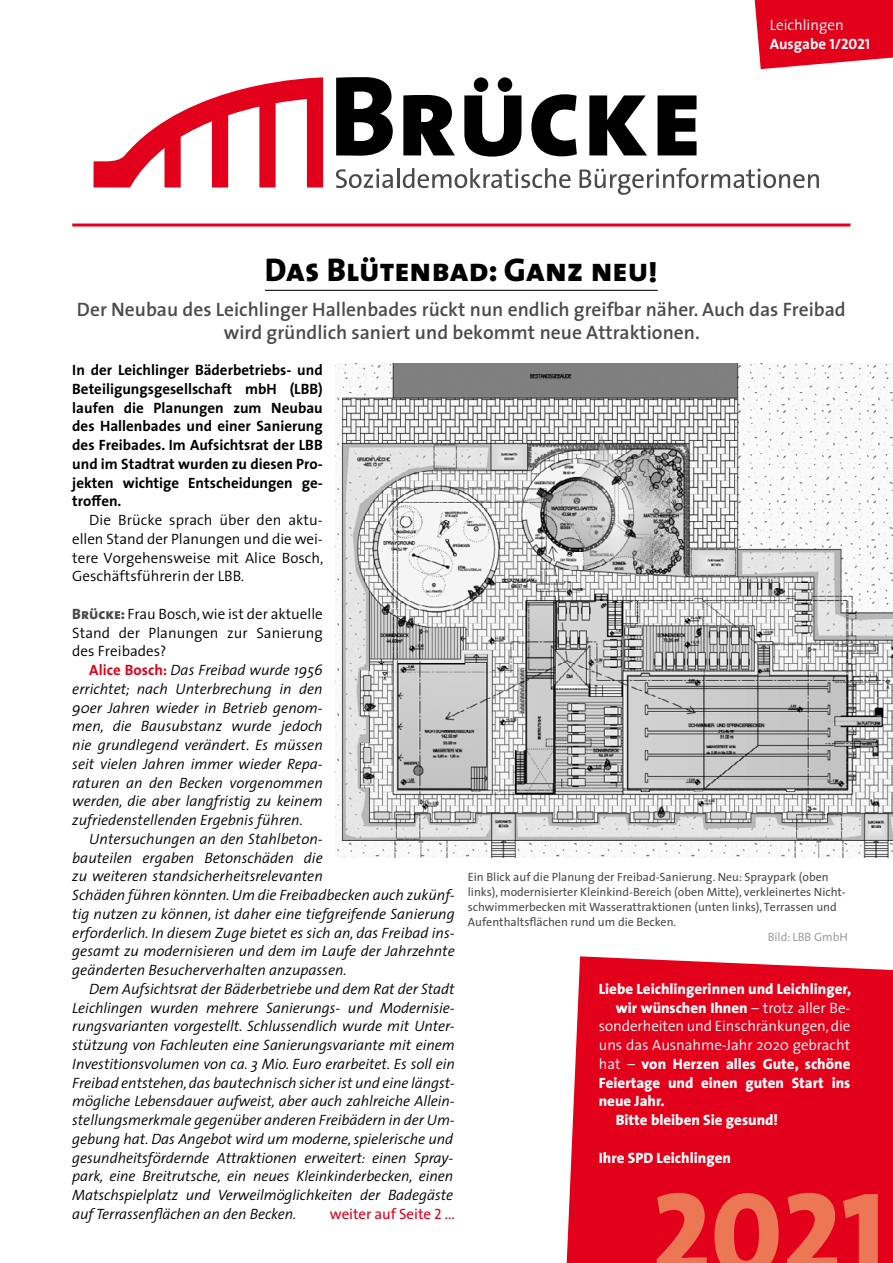
<style>
.page{position:relative;width:893px;height:1263px;background:#fff}
.page>*{position:absolute;margin:0;border:0;box-sizing:border-box;transform-origin:0 0}
.t1{font:120px "The Sans Extra Bold Caps";color:#ec7754}
.t2{font:33px "The Sans Extra Bold Caps";color:#000}
.t3{font:600 19.5px/22.5px "The Sans";color:#4b4b4d;text-align:center}
.t4{font:italic 300 15px/18.8px "The Sans";color:#000;text-align:justify}
.t5{font:700 15px/18.8px "The Sans";color:#000;text-align:justify}
.t6{font:300 15px/18.8px "The Sans";color:#000;text-align:justify}
.t7{font:800 15px "The Sans";color:#fff}
.t8{font:300 15px/18.8px "The Sans";letter-spacing:-.005em;color:#fff}
.t9{font:15px "The Sans";letter-spacing:-.005em;color:#e2001a}
.t10{font:12px/15px "The Sans";color:#4b4b4d}
.t11{font:12px "The Sans";color:#9c9e9f}
.s1{font-weight:700}
.s2{font-family:"The Sans Bold Caps";font-weight:400}
.s3{font-family:"The Sans Extra Bold Caps";font-weight:400;color:#4b4b4d}
.s4{font-weight:700;font-style:normal;color:#e2001a}
.s5{font-family:"The Sans Regular Caps"}
.s6{font-weight:300}
</style>
<div class="page">
<svg style="left:336px;top:77px;width:57px;height:79px"></svg>
<svg style="left:403px;top:95px;width:52px;height:60px"></svg>
<svg style="left:464px;top:77px;width:57px;height:80px"></svg>
<svg style="left:531px;top:94px;width:46px;height:62px"></svg>
<svg style="left:589px;top:95px;width:58px;height:60px"></svg>
<svg style="left:658px;top:95px;width:38px;height:60px;background:#2d2d2d"></svg>
<svg style="left:94px;top:77px;width:229px;height:111px"></svg>
<svg style="left:336px;top:169px;width:57px;height:19px"></svg>
<hr style="left:397px;top:168px;width:3px;height:20px;background:#4b4b4d">
<svg style="left:403px;top:168px;width:168px;height:20px"></svg>
<svg style="left:579px;top:168px;width:240px;height:27px"></svg>
<hr style="left:72px;top:224px;width:778px;height:3px;background:#e2001a">
<svg style="left:755px;top:0;width:138px;height:69px;background:#e41931"></svg>
<hr style="left:265px;top:290px;width:393px;height:1px;background:#000">
<img style="left:336px;top:363px;width:557px;height:494px">
<div style="left:567px;top:956px;width:326px;height:307px;background:#e2001a"></div>
<p class="t8" style="left:770px;top:15px;width:102px">Leichlingen<br><span class="s1">Ausgabe</span> <span class="s2">1/2021</span></p>
<h2 class="t2" style="left:265px;top:242px;width:394px">Das Blütenbad: Ganz neu!</h2>
<h3 class="t3" style="left:77px;top:298px;width:770px">Der Neubau des Leichlinger Hallenbades rückt nun endlich greifbar näher. Auch das Freibad wird gründlich saniert und bekommt neue Attraktionen.</h3>
<p class="t5" style="left:72px;top:360px;width:252px">In der Leichlinger Bäderbetriebs- und Beteiligungsgesellschaft mbH (LBB) laufen die Planungen zum Neubau des Hallenbades und einer Sanierung des Freibades. Im Aufsichtsrat der LBB und im Stadtrat wurden zu diesen Pro&shy;jekten wichtige Entscheidungen ge&shy;troffen.</p>
<p class="t6" style="left:72px;top:510px;width:253px;text-indent:17px">Die Brücke sprach über den aktu&shy;ellen Stand der Planungen und die wei&shy;tere Vorgehensweise mit Alice Bosch, Geschäftsführerin der LBB.</p>
<p class="t6" style="left:72px;top:604px;width:252px"><span class="s3">Brücke:</span> Frau Bosch, wie ist der aktuelle Stand der Planungen zur Sanierung des Freibades?</p>
<p class="t4" style="left:72px;top:660px;width:252px;text-indent:17px"><span class="s4">Alice Bosch:</span> Das Freibad wurde 1956 errichtet; nach Unterbrechung in den 90er Jahren wieder in Betrieb genom&shy;men, die Bausubstanz wurde jedoch nie grundlegend verändert. Es müssen seit vielen Jahren immer wieder Repa&shy;raturen an den Becken vorgenommen werden, die aber langfristig zu keinem zufriedenstellenden Ergebnis führen.</p>
<p class="t4" style="left:72px;top:829px;width:384px;text-align:left;text-indent:17px">Untersuchungen an den Stahlbeton-<br>bauteilen ergaben Betonschäden die<br>zu weiteren standsicherheitsrelevanten<br>Schäden führen könnten. Um die Freibadbecken auch zukünf&shy;tig nutzen zu können, ist daher eine tiefgreifende Sanierung erforderlich. In diesem Zuge bietet es sich an, das Freibad ins&shy;gesamt zu modernisieren und dem im Laufe der Jahrzehnte geänderten Besucherverhalten anzupassen.</p>
<p class="t4" style="left:72px;top:979px;width:384px;text-indent:17px">Dem Aufsichtsrat der Bäderbetriebe und dem Rat der Stadt Leichlingen wurden mehrere Sanierungs- und Modernisie&shy;rungsvarianten vorgestellt. Schlussendlich wurde mit Unter&shy;stützung von Fachleuten eine Sanierungsvariante mit einem Investitionsvolumen von ca. 3 Mio. Euro erarbeitet. Es soll ein Freibad entstehen, das bautechnisch sicher ist und eine längst&shy;mögliche Lebensdauer aufweist, aber auch zahlreiche Allein&shy;stellungsmerkmale gegenüber anderen Freibädern in der Um&shy;gebung hat. Das Angebot wird um moderne, spielerische und gesundheitsfördernde Attraktionen erweitert: einen Spray&shy;park, eine Breitrutsche, ein neues Kleinkinderbecken, einen Matschspielplatz und Verweilmöglichkeiten der Badegäste auf Terrassenflächen an den Becken.</p>
<p class="t9" style="left:330px;top:1201px;width:127px">weiter auf Seite <span class="s5">2</span> ...</p>
<p class="t10" style="left:468px;top:869px;width:380px">Ein Blick auf die Planung der Freibad-Sanierung. Neu: Spraypark (oben links), modernisierter Kleinkind-Bereich (oben Mitte), verkleinertes Nicht&shy;schwimmerbecken mit Wasserattraktionen (unten links), Terrassen und Aufenthaltsflächen rund um die Becken.</p>
<p class="t11" style="left:768px;top:927px;width:82px">Bild: LBB GmbH</p>
<p class="t7" style="left:599px;top:976px;width:254px">Liebe Leichlingerinnen und Leichlinger,</p>
<p class="t7" style="left:616px;top:995px;width:236px">wir wünschen Ihnen <span class="s6">– trotz aller Be-</span></p>
<p class="t8" style="left:599px;top:1016px;width:253px">sonderheiten und Einschränkungen, die</p>
<p class="t8" style="left:599px;top:1035px;width:253px">uns das Ausnahme-Jahr 2020 gebracht</p>
<p class="t7" style="left:599px;top:1051px;width:253px"><span class="s6">hat –</span> von Herzen alles Gute, schöne</p>
<p class="t7" style="left:599px;top:1070px;width:253px">Feiertage und einen guten Start ins</p>
<p class="t7" style="left:599px;top:1089px;width:68px">neue Jahr.</p>
<p class="t7" style="left:616px;top:1107px;width:164px">Bitte bleiben Sie gesund!</p>
<p class="t7" style="left:599px;top:1145px;width:134px">Ihre SPD Leichlingen</p>
<h1 class="t1" style="left:651px;top:1133px;width:235px">2021</h1>
</div>
